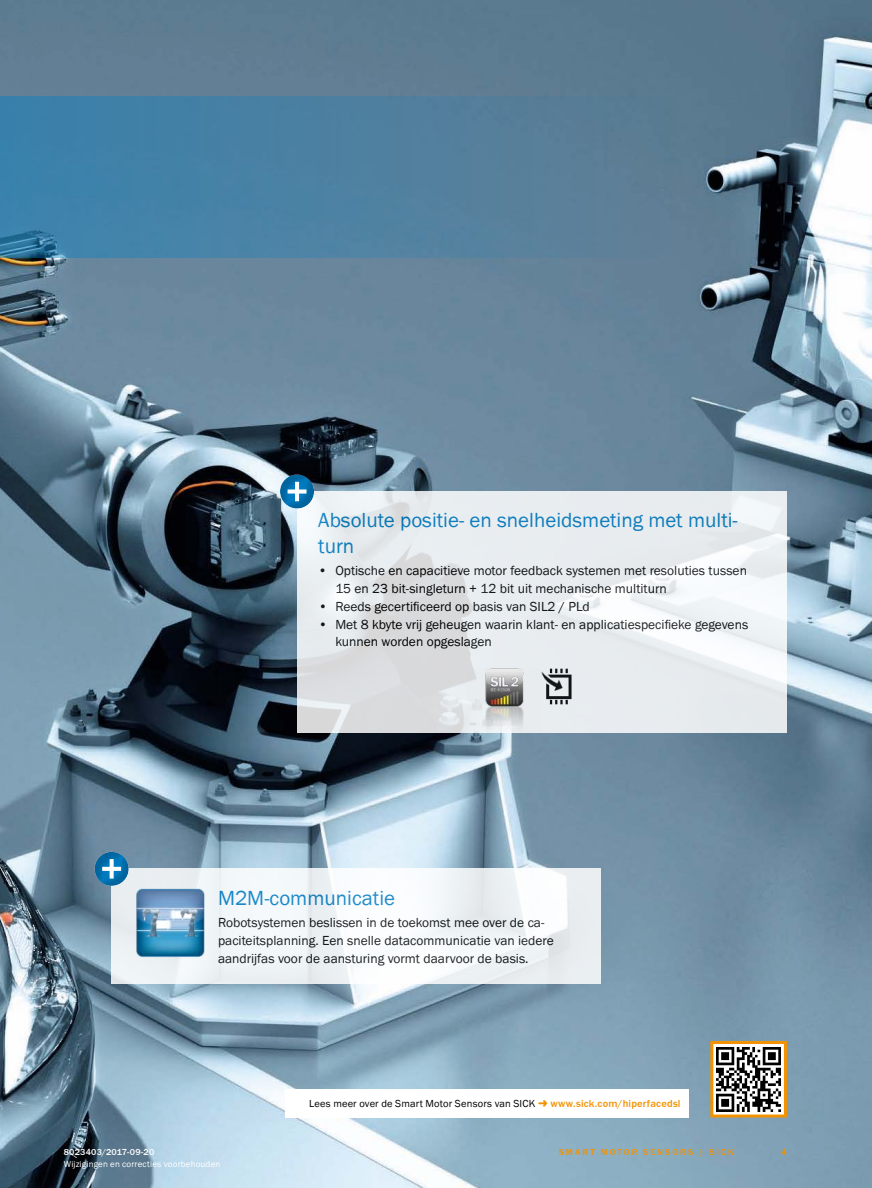
<style>
.page{position:relative;width:872px;height:1188px;background:#fff}
.page>*{position:absolute;margin:0;border:0;box-sizing:border-box;transform-origin:0 0}
.t1{font:21px/25.2px "SICK Franklin";color:#007cc2}
.t2{font:13.5px/17.9px "SICK Franklin";color:#000}
.t3{font:10.5px "SICK Franklin";letter-spacing:.015em;color:#000}
.t4{font:500 10.5px "SICK Franklin";letter-spacing:.02em;color:#f39200}
.t5{font:9px "SICK Franklin";letter-spacing:.02em;color:#fff}
.t6{font:500 9px "SICK Franklin";letter-spacing:.225em;color:#f39200}
.t7{font:500 9px "SICK Franklin";letter-spacing:.02em;color:#fff}
</style>
<div class="page">
<img style="left:0;top:0;width:872px;height:1188px">
<div style="left:712px;top:1043px;width:73px;height:73px;background:#fff"></div>
<img style="left:716px;top:1047px;width:64px;height:64px">
<div style="left:710px;top:1041px;width:77px;height:77px;border:3px solid #f39200"></div>
<div style="left:286px;top:1089px;width:403px;height:29px;background:#fff"></div>
<div style="left:0;top:97px;width:680px;height:161px;background:linear-gradient(to right,#3982ad,#617e94)"></div>
<div style="left:112px;top:869px;width:489px;height:115px;background:linear-gradient(to right,#eff4f7,#f2f5f7)"></div>
<img style="left:136px;top:888px;width:69px;height:69px">
<svg style="left:93px;top:849px;width:38px;height:38px"></svg>
<svg style="left:102px;top:859px;width:19px;height:20px"></svg>
<svg style="left:297px;top:491px;width:489px;height:242px;fill:#e8ecf0"></svg>
<img style="left:538px;top:663px;width:40px;height:47px">
<svg style="left:278px;top:472px;width:38px;height:37px"></svg>
<svg style="left:287px;top:482px;width:19px;height:19px"></svg>
<img style="left:467px;top:669px;width:74px;height:64px">
<h1 class="t1" style="left:318px;top:508px;width:421px">Absolute positie- en snelheidsmeting met multi&shy;turn</h1>
<p class="t2" style="left:335px;top:562px;width:413px;text-indent:-17px">• Optische en capacitieve motor feedback systemen met resoluties tussen<br>15 en 23 bit-singleturn + 12 bit uit mechanische multiturn</p>
<p class="t2" style="left:318px;top:597px;width:273px">• Reeds gecertificeerd op basis van SIL2 / PLd</p>
<p class="t2" style="left:335px;top:615px;width:414px;text-indent:-17px">• Met 8 kbyte vrij geheugen waarin klant- en applicatiespecifieke gegevens kunnen worden opgeslagen</p>
<h1 class="t1" style="left:218px;top:886px;width:179px">M2M-communicatie</h1>
<p class="t2" style="left:218px;top:914px;width:337px">Robotsystemen beslissen in de toekomst mee over de ca&shy;paciteitsplanning. Een snelle datacommunicatie van iedere aandrijfas voor de aansturing vormt daarvoor de basis.</p>
<p class="t7" style="left:64px;top:1146px;width:92px">8023403/2017-09-20</p>
<p class="t5" style="left:64px;top:1159px;width:158px">Wijzigingen en correcties voorbehouden</p>
<p class="t3" style="left:309px;top:1097px;width:228px">Lees meer over de Smart Motor Sensors van SICK</p>
<p class="t4" style="left:550px;top:1097px;width:132px">www.sick.com/hiperfacedsl</p>
<p class="t6" style="left:558px;top:1146px;width:176px">Smart M otor Sens ors | SICK</p>
<p class="t6" style="left:781px;top:1146px;width:7px">4</p>
</div>
